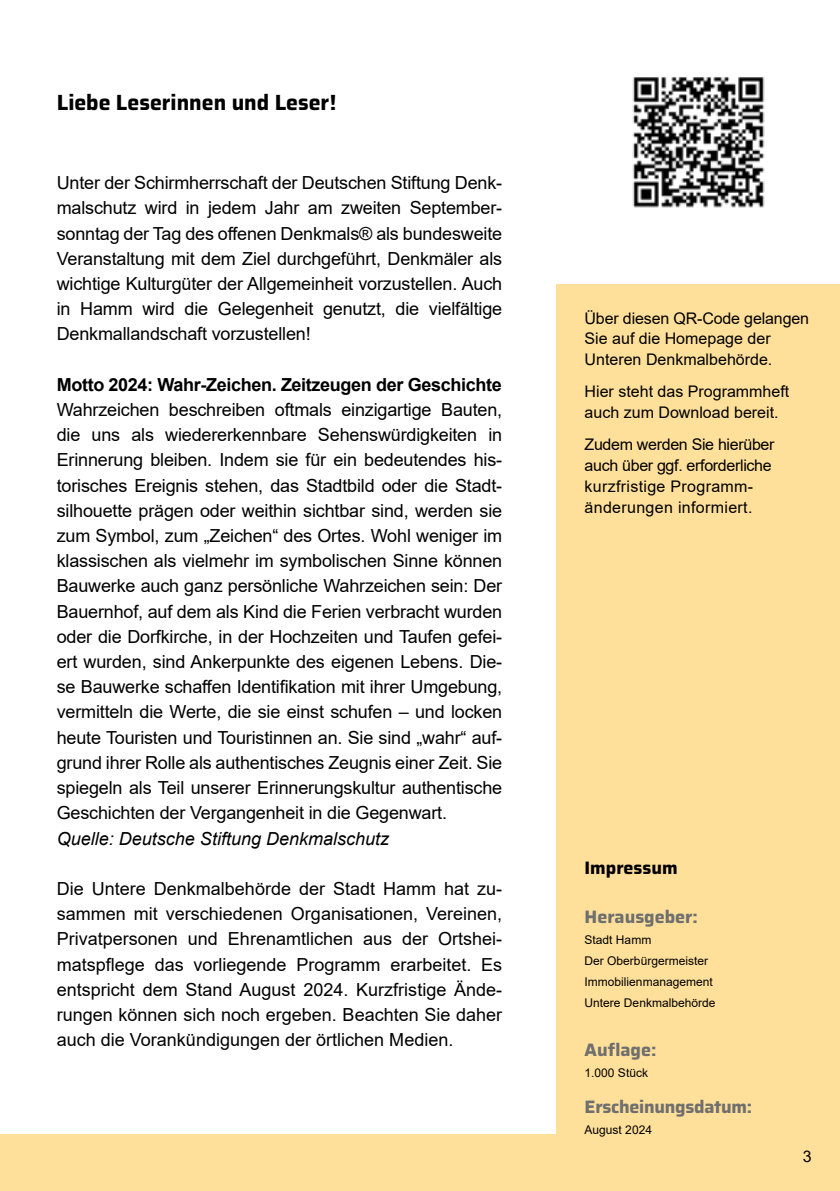
<style>
.page{position:relative;width:840px;height:1191px;background:#fff}
.page>*{position:absolute;margin:0;border:0;box-sizing:border-box;transform-origin:0 0}
.t1{font:700 22px "Saira";color:#000}
.t2{font:18px/25.2px "Arial";letter-spacing:-.01em;color:#000;text-align:justify}
.t3{font:700 18px "Arial";letter-spacing:-.02em;color:#000}
.t4{font:700 18px "Saira";letter-spacing:-.015em;color:#6f6f6e}
.t5{font:italic 18px "Arial";color:#000}
.t6{font:700 18px "Saira";color:#000}
.t7{font:16px/20.8px "Arial";color:#000}
.t8{font:16px/20.8px "Arial";letter-spacing:-.02em;color:#000}
.t9{font:12px/20.8px "Arial";color:#000}
</style>
<div class="page">
<div style="left:0;top:1134px;width:839px;height:57px;background:#ffe09b"></div>
<div style="left:556px;top:0;width:283px;height:1191px;background:#ffe09b"></div>
<div style="left:556px;top:0;width:283px;height:283px;background:#fff"></div>
<img style="left:632px;top:77px;width:133px;height:131px">
<p class="t1" style="left:57px;top:85px;width:281px">Liebe Leserinnen und Leser!</p>
<p class="t2" style="left:57px;top:170px;width:446px">Unter der Schirmherrschaft der Deutschen Stiftung Denk&shy;malschutz wird in jedem Jahr am zweiten September&shy;sonntag der Tag des offenen Denkmals® als bundesweite Veranstaltung mit dem Ziel durchgeführt, Denkmäler als wichtige Kulturgüter der Allgemeinheit vorzustellen. Auch in Hamm wird die Gelegenheit genutzt, die vielfältige Denkmallandschaft vorzustellen!</p>
<p class="t3" style="left:57px;top:372px;width:446px">Motto 2024: Wahr-Zeichen. Zeitzeugen der Geschichte</p>
<p class="t2" style="left:57px;top:397px;width:446px">Wahrzeichen beschreiben oftmals einzigartige Bauten, die uns als wiedererkennbare Sehenswürdigkeiten in Erinnerung bleiben. Indem sie für ein bedeutendes his&shy;torisches Ereignis stehen, das Stadtbild oder die Stadt&shy;silhouette prägen oder weithin sichtbar sind, werden sie zum Symbol, zum „Zeichen“ des Ortes. Wohl weniger im klassischen als vielmehr im symbolischen Sinne können Bauwerke auch ganz persönliche Wahrzeichen sein: Der Bauernhof, auf dem als Kind die Ferien verbracht wurden oder die Dorfkirche, in der Hochzeiten und Taufen gefei&shy;ert wurden, sind Ankerpunkte des eigenen Lebens. Die&shy;se Bauwerke schaffen Identifikation mit ihrer Umgebung, vermitteln die Werte, die sie einst schufen – und locken heute Touristen und Touristinnen an. Sie sind „wahr“ auf&shy;grund ihrer Rolle als authentisches Zeugnis einer Zeit. Sie spiegeln als Teil unserer Erinnerungskultur authentische Geschichten der Vergangenheit in die Gegenwart.</p>
<p class="t5" style="left:57px;top:826px;width:334px">Quelle: Deutsche Stiftung Denkmalschutz</p>
<p class="t2" style="left:57px;top:876px;width:447px">Die Untere Denkmalbehörde der Stadt Hamm hat zu&shy;sammen mit verschiedenen Organisationen, Vereinen, Privatpersonen und Ehrenamtlichen aus der Ortshei&shy;matspflege das vorliegende Programm erarbeitet. Es entspricht dem Stand August 2024. Kurzfristige Ände&shy;rungen können sich noch ergeben. Beachten Sie daher auch die Vorankündigungen der örtlichen Medien.</p>
<p class="t7" style="left:584px;top:307px;width:226px">Über diesen QR-Code gelangen<br>Sie auf die Homepage der<br>Unteren Denkmalbehörde.</p>
<p class="t7" style="left:584px;top:381px;width:206px">Hier steht das Programmheft auch zum Download bereit.</p>
<p class="t8" style="left:584px;top:434px;width:191px">Zudem werden Sie hierüber auch über ggf. erforderliche kurzfristige Programm&shy;änderungen informiert.</p>
<p class="t6" style="left:584px;top:853px;width:95px">Impressum</p>
<p class="t4" style="left:584px;top:903px;width:115px">Herausgeber:</p>
<p class="t9" style="left:584px;top:929px;width:132px">Stadt Hamm<br>Der Oberbürgermeister<br>Immobilienmanagement<br>Untere Denkmalbehörde</p>
<p class="t4" style="left:584px;top:1035px;width:73px">Auflage:</p>
<p class="t9" style="left:584px;top:1062px;width:65px">1.000 Stück</p>
<p class="t4" style="left:584px;top:1093px;width:169px">Erscheinungsdatum:</p>
<p class="t9" style="left:584px;top:1119px;width:69px">August 2024</p>
<p class="t7" style="left:802px;top:1145px;width:10px">3</p>
</div>
